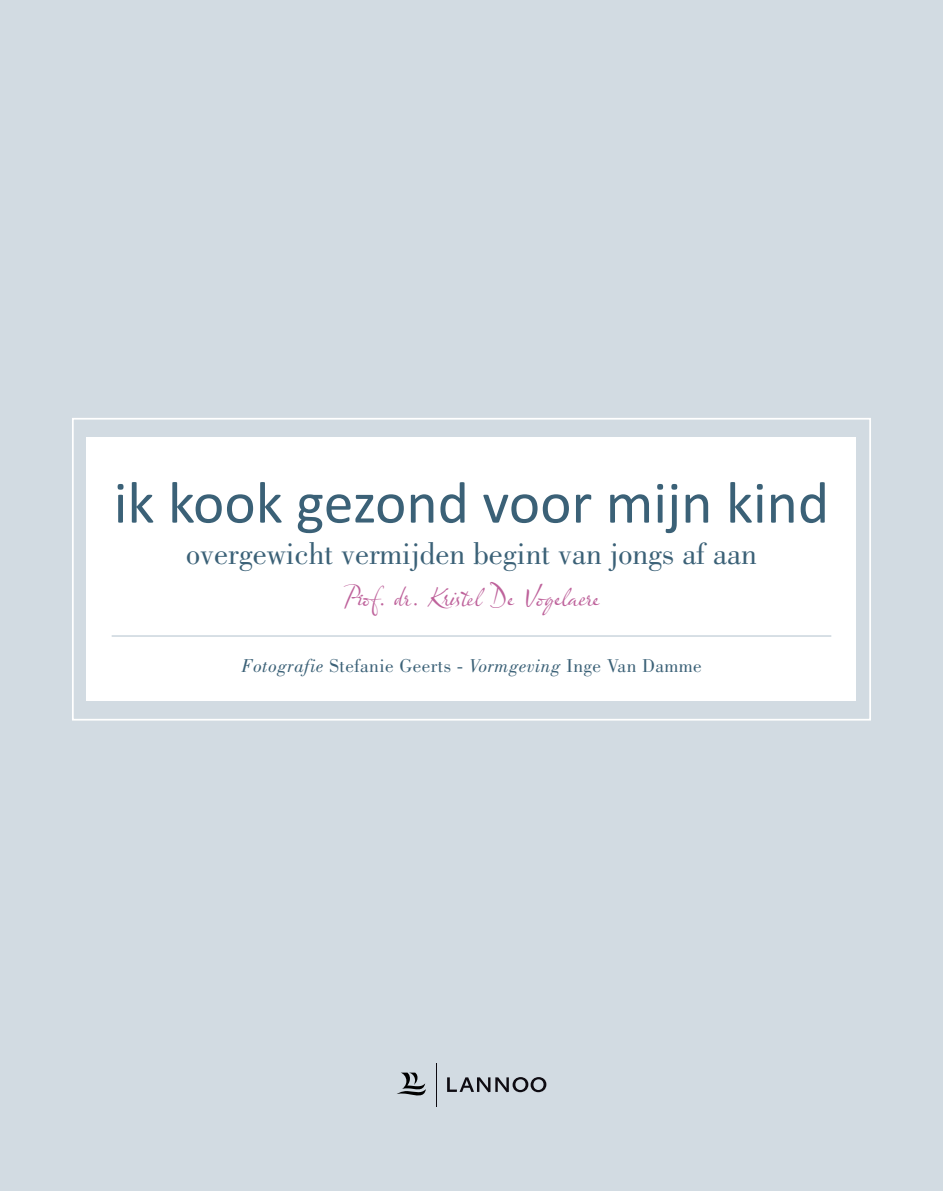
<style>
.page{position:relative;width:943px;height:1191px;background:#d2dbe2}
.page>*{position:absolute;margin:0;border:0;box-sizing:border-box;transform-origin:0 0}
.t1{font:59.5px "Calibri";color:#3b6177}
.t2{font:31.5px "Bodoni";color:#3b6177}
.t3{font:27.12px "Olicana Smooth";color:#be629b}
.t4{font:19.25px "Bodoni";letter-spacing:.025em;color:#3b6177}
.s1{font-style:italic}
</style>
<div class="page">
<div style="left:72px;top:418px;width:799px;height:302px;border:2px solid #fff"></div>
<div style="left:87px;top:437px;width:769px;height:264px;background:#fff"></div>
<hr style="left:112px;top:635px;width:719px;height:2px;background:#d2dbe2">
<svg style="left:397px;top:1072px;width:29px;height:24px"></svg>
<hr style="left:436px;top:1063px;width:1px;height:43px;background:#0e0b11">
<svg style="left:447px;top:1077px;width:99px;height:15px"></svg>
<p class="t1" style="left:114px;top:465px;width:717px">ik kook gezond voor mijn kind</p>
<p class="t2" style="left:186px;top:536px;width:572px">overgewicht vermijden begint van jongs af aan</p>
<p class="t3" style="left:343px;top:580px;width:259px">Prof. dr. Kristel De Vogelaere</p>
<p class="t4" style="left:241px;top:654px;width:462px"><span class="s1">Fotografie</span> Stefanie Geerts - <span class="s1">Vormgeving</span> Inge Van Damme</p>
</div>
